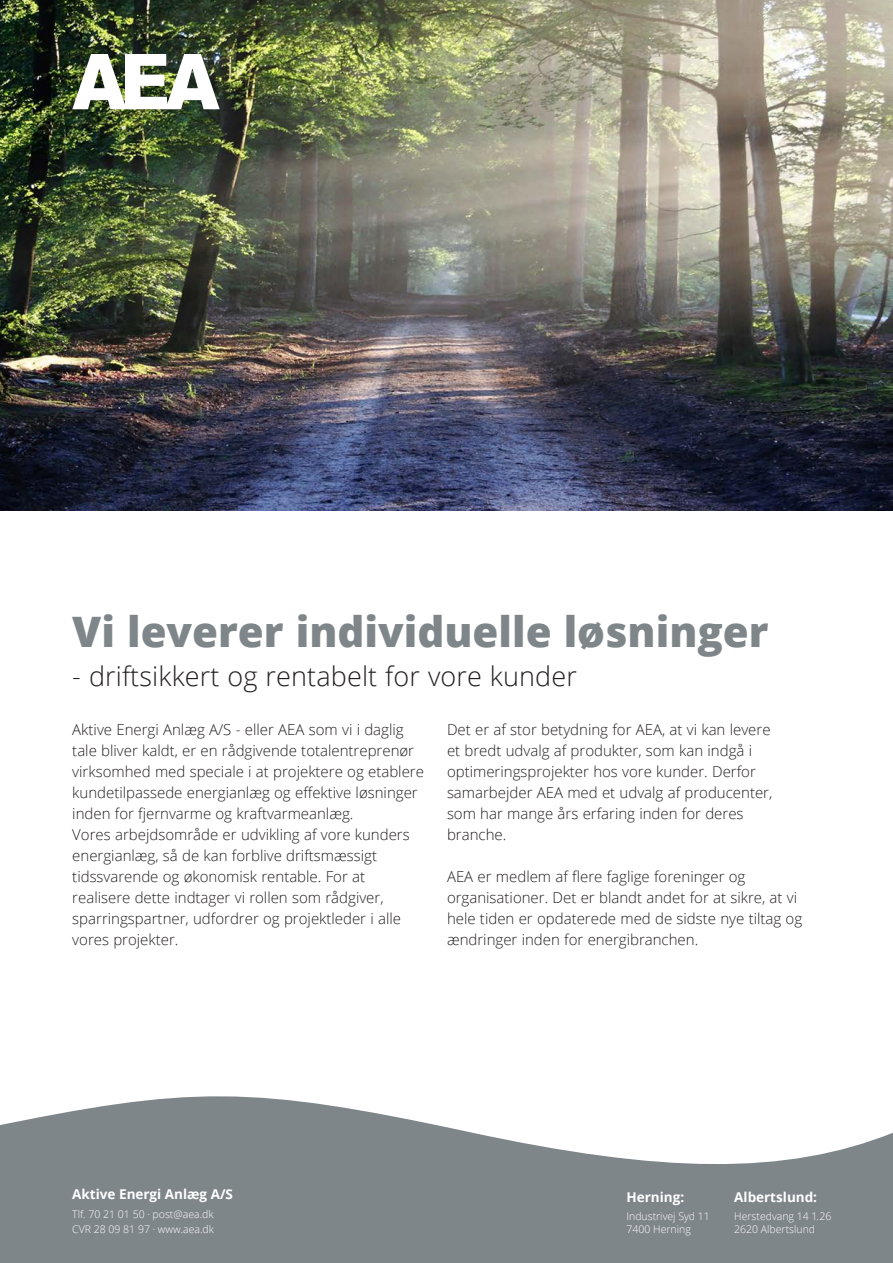
<style>
.page{position:relative;width:893px;height:1263px;background:#fff}
.page>*{position:absolute;margin:0;border:0;box-sizing:border-box;transform-origin:0 0}
.Headline_P4{font:800 42px "Open Sans";color:#7f868a}
.Sudheadline_P4{font:300 27px "Open Sans";letter-spacing:.005em;color:#231f20}
.Bodytext{font:300 15px/21px "Open Sans";color:#231f20}
.t1{font:700 13.5px "Open Sans";color:#fff}
.t2{font:300 10.5px "Open Sans";color:#fff}
</style>
<div class="page">
<svg style="left:0;top:1096px;width:893px;height:167px;fill:#7f868a"></svg>
<img style="left:0;top:0;width:893px;height:510px">
<img style="left:72px;top:54px;width:148px;height:55px">
<p class="Headline_P4" style="left:72px;top:599px;width:698px">Vi leverer individuelle løsninger</p>
<p class="Sudheadline_P4" style="left:72px;top:657px;width:506px">- driftsikkert og rentabelt for vore kunder</p>
<p class="Bodytext" style="left:72px;top:719px;width:353px">Aktive Energi Anlæg A/S - eller AEA som vi i daglig tale bliver kaldt, er en rådgivende totalentreprenør virksomhed med speciale i at projektere og etablere kundetilpassede energianlæg og effektive løsninger inden for fjernvarme og kraftvarmeanlæg.</p>
<p class="Bodytext" style="left:72px;top:824px;width:339px">Vores arbejdsområde er udvikling af vore kunders energianlæg, så de kan forblive driftsmæssigt tidssvarende og økonomisk rentable. For at realisere dette indtager vi rollen som rådgiver, sparringspartner, udfordrer og projektleder i alle vores projekter.</p>
<p class="Bodytext" style="left:447px;top:719px;width:327px">Det er af stor betydning for AEA, at vi kan levere et bredt udvalg af produkter, som kan indgå i optimeringsprojekter hos vore kunder. Derfor samarbejder AEA med et udvalg af producenter, som har mange års erfaring inden for deres branche.</p>
<p class="Bodytext" style="left:447px;top:866px;width:357px">AEA er medlem af flere faglige foreninger og organisationer. Det er blandt andet for at sikre, at vi hele tiden er opdaterede med de sidste nye tiltag og ændringer inden for energibranchen.</p>
<p class="t1" style="left:72px;top:1185px;width:162px">Aktive Energi Anlæg A/S</p>
<p class="t2" style="left:72px;top:1207px;width:143px">Tlf. 70 21 01 50 · post@aea.dk</p>
<p class="t2" style="left:72px;top:1222px;width:143px">CVR 28 09 81 97 · www.aea.dk</p>
<p class="t1" style="left:626px;top:1188px;width:59px">Herning:</p>
<p class="t2" style="left:626px;top:1209px;width:85px">Industrivej Syd 11</p>
<p class="t2" style="left:626px;top:1222px;width:66px">7400 Herning</p>
<p class="t1" style="left:734px;top:1188px;width:84px">Albertslund:</p>
<p class="t2" style="left:734px;top:1209px;width:99px">Herstedvang 14 1.26</p>
<p class="t2" style="left:734px;top:1222px;width:82px">2620 Albertslund</p>
</div>
